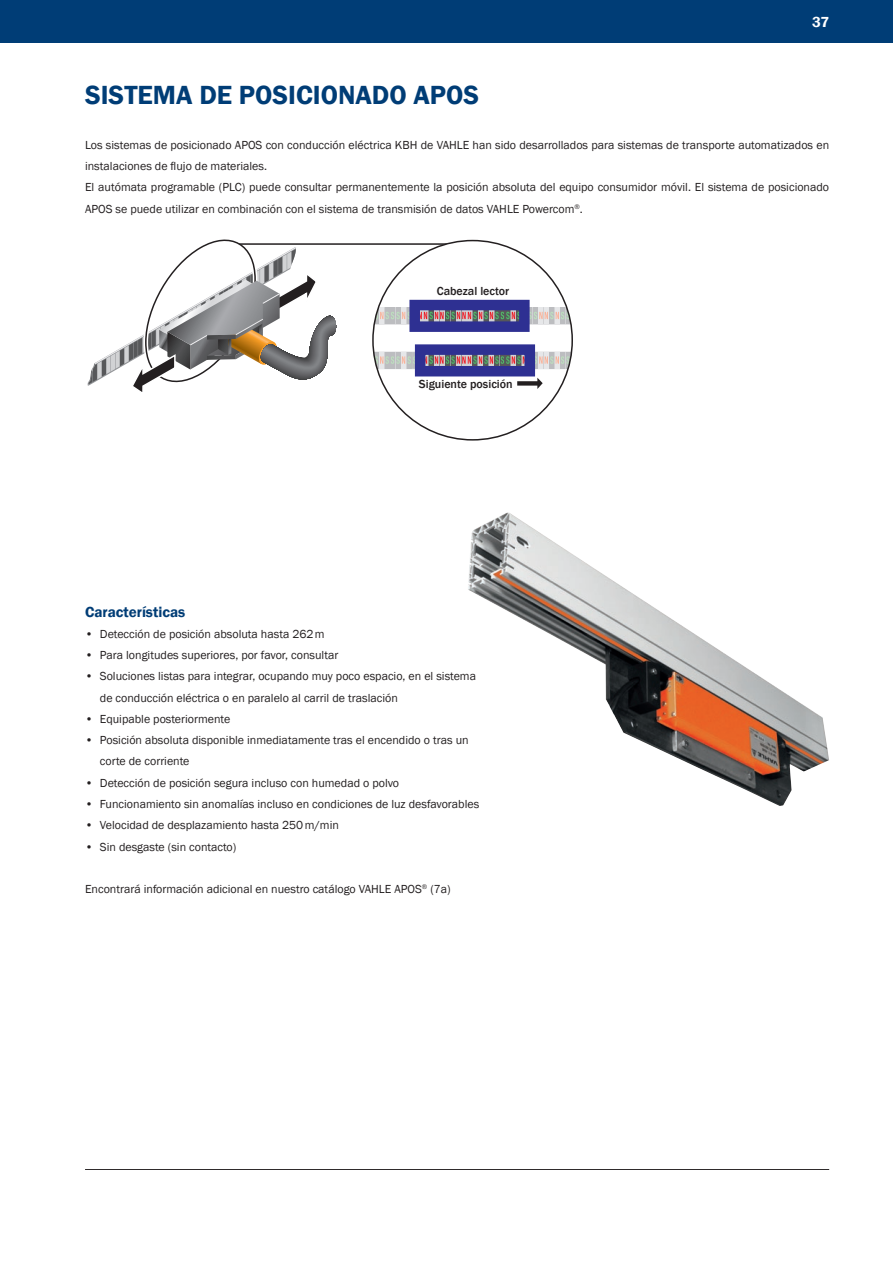
<style>
.page{position:relative;width:893px;height:1263px;background:#fff}
.page>*{position:absolute;margin:0;border:0;box-sizing:border-box;transform-origin:0 0}
.t1{font:600 27px "Franklin Gothic";color:#003d76}
.t2{font:600 15px "Franklin Gothic";color:#003d76}
.t3{font:600 15px "Franklin Gothic";color:#fff}
.t4{font:12px/21.3px "Franklin Gothic";color:#231f20}
.t5{font:500 12px "Franklin Gothic";color:#231f20}
</style>
<div class="page">
<div style="left:0;top:0;width:893px;height:43px;background:#003d76"></div>
<hr style="left:85px;top:1169px;width:744px;height:1px;background:#231f20">
<svg style="left:87px;top:239px;width:250px;height:153px"></svg>
<hr style="left:239px;top:243px;width:230px;height:2px;background:#231f20">
<div style="left:373px;top:241px;width:199px;height:199px;background:#fff;border-radius:50%"></div>
<svg style="left:517px;top:378px;width:26px;height:11px"></svg>
<svg style="left:375px;top:307px;width:34px;height:18px"></svg>
<svg style="left:530px;top:307px;width:40px;height:18px"></svg>
<svg style="left:373px;top:308px;width:199px;height:16px;background:#b5aaa5"></svg>
<div style="left:409px;top:300px;width:121px;height:32px;border:10px solid #2e3092"></div>
<svg style="left:373px;top:352px;width:200px;height:17px;background:#b3aba6"></svg>
<div style="left:415px;top:344px;width:120px;height:32px;border:10px solid #2e3092"></div>
<img style="left:468px;top:512px;width:361px;height:294px">
<p class="t3" style="left:812px;top:12px;width:19px">37</p>
<h1 class="t1" style="left:85px;top:78px;width:396px">SISTEMA DE POSICIONADO APOS</h1>
<p class="t4" style="left:85px;top:134px;width:746px">Los sistemas de posicionado APOS con conducción eléctrica KBH de VAHLE han sido desarrollados para sistemas de transporte automatizados en instalaciones de flujo de materiales.<br>El autómata programable (PLC) puede consultar permanentemente la posición absoluta del equipo consumidor móvil. El sistema de posicionado APOS se puede utilizar en combinación con el sistema de transmisión de datos VAHLE Powercom<sup>®</sup>.</p>
<p class="t5" style="left:437px;top:284px;width:74px">Cabezal lector</p>
<p class="t5" style="left:419px;top:376px;width:95px">Siguiente posición</p>
<p class="t2" style="left:85px;top:602px;width:102px">Características</p>
<p class="t4" style="left:85px;top:623px;width:241px">• Detección de posición absoluta hasta 262m</p>
<p class="t4" style="left:85px;top:645px;width:255px">• Para longitudes superiores, por favor, consultar</p>
<p class="t4" style="left:100px;top:666px;width:378px;text-indent:-15px">• Soluciones listas para integrar, ocupando muy poco espacio, en el sistema de conducción eléctrica o en paralelo al carril de traslación</p>
<p class="t4" style="left:85px;top:708px;width:147px">• Equipable posteriormente</p>
<p class="t4" style="left:100px;top:730px;width:370px;text-indent:-15px">• Posición absoluta disponible inmediatamente tras el encendido o tras un corte de corriente</p>
<p class="t4" style="left:85px;top:772px;width:316px">• Detección de posición segura incluso con humedad o polvo</p>
<p class="t4" style="left:85px;top:794px;width:396px">• Funcionamiento sin anomalías incluso en condiciones de luz desfavorables</p>
<p class="t4" style="left:85px;top:815px;width:255px">• Velocidad de desplazamiento hasta 250m/min</p>
<p class="t4" style="left:85px;top:836px;width:153px">• Sin desgaste (sin contacto)</p>
<p class="t4" style="left:85px;top:879px;width:367px">Encontrará información adicional en nuestro catálogo VAHLE APOS<sup>®</sup> (7a)</p>
</div>
